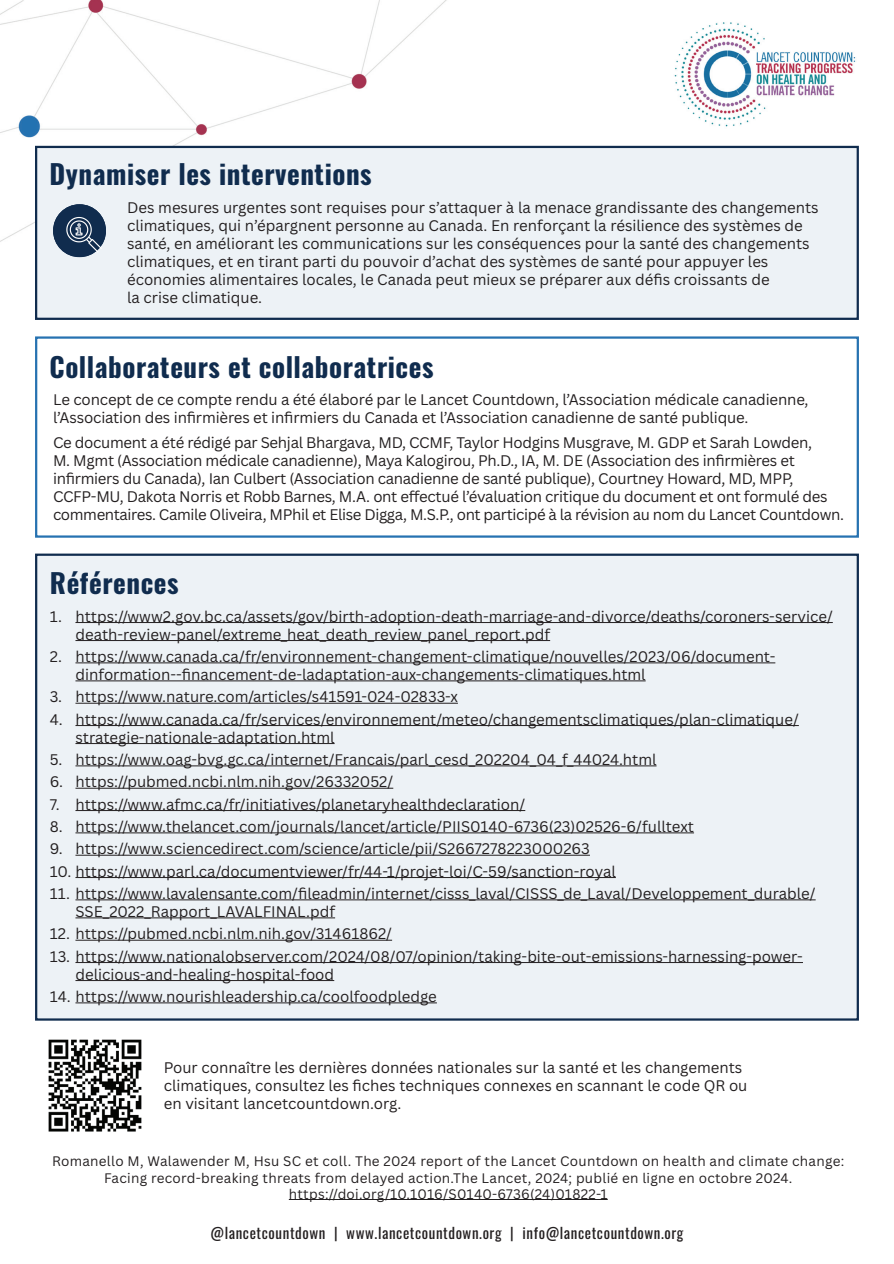
<style>
.page{position:relative;width:894px;height:1264px;background:#fff}
.page>*{position:absolute;margin:0;border:0;box-sizing:border-box;transform-origin:0 0}
.t1{font:700 27px "Oswald";letter-spacing:.02em;color:#102c4e}
.t2{font:15px/18px "Canva Sans";color:#231f20}
.t3{font:15px/18px "Canva Sans";letter-spacing:-.02em;color:#231f20}
.t4{font:15px "Oswald";letter-spacing:.04em;color:#231f20}
.t5{font:13.5px/16.2px "Canva Sans";letter-spacing:.02em;color:#231f20;text-align:center}
</style>
<div class="page">
<img style="left:0;top:0;width:595px;height:242px">
<div style="left:35px;top:146px;width:823px;height:174px;background:#edf2f6;border:2px solid #102c4e"></div>
<div style="left:53px;top:204px;width:53px;height:53px;background:#102c4e;border-radius:26px"></div>
<svg style="left:66px;top:217px;width:36px;height:36px"></svg>
<div style="left:35px;top:336px;width:823px;height:201px;border:2px solid #2672b1"></div>
<hr style="left:289px;top:1199px;width:318px;height:1px;background:#231f20">
<img style="left:674px;top:22px;width:182px;height:105px">
<div style="left:35px;top:553px;width:823px;height:467px;background:#edf2f6;border:2px solid #102c4e"></div>
<img style="left:48px;top:1039px;width:94px;height:93px">
<hr style="left:75px;top:622px;width:757px;height:1px;background:#231f20">
<hr style="left:75px;top:640px;width:475px;height:1px;background:#231f20">
<hr style="left:75px;top:662px;width:700px;height:1px;background:#231f20">
<hr style="left:75px;top:680px;width:570px;height:1px;background:#231f20">
<hr style="left:75px;top:703px;width:383px;height:1px;background:#231f20">
<hr style="left:75px;top:725px;width:723px;height:1px;background:#231f20">
<hr style="left:75px;top:743px;width:259px;height:1px;background:#231f20">
<hr style="left:75px;top:765px;width:581px;height:1px;background:#231f20">
<hr style="left:75px;top:788px;width:318px;height:1px;background:#231f20">
<hr style="left:75px;top:810px;width:450px;height:1px;background:#231f20">
<hr style="left:75px;top:832px;width:618px;height:1px;background:#231f20">
<hr style="left:75px;top:855px;width:514px;height:1px;background:#231f20">
<hr style="left:75px;top:877px;width:540px;height:1px;background:#231f20">
<hr style="left:75px;top:899px;width:740px;height:1px;background:#231f20">
<hr style="left:75px;top:917px;width:260px;height:1px;background:#231f20">
<hr style="left:75px;top:940px;width:317px;height:1px;background:#231f20">
<hr style="left:75px;top:962px;width:727px;height:1px;background:#231f20">
<hr style="left:75px;top:980px;width:259px;height:1px;background:#231f20">
<hr style="left:75px;top:1002px;width:362px;height:1px;background:#231f20">
<h2 class="t1" style="left:50px;top:160px;width:323px">Dynamiser les interventions</h2>
<p class="t2" style="left:127px;top:198px;width:692px">Des mesures urgentes sont requises pour s’attaquer à la menace grandissante des changements climatiques, qui n’épargnent personne au Canada. En renforçant la résilience des systèmes de santé, en améliorant les communications sur les conséquences pour la santé des changements climatiques, et en tirant parti du pouvoir d’achat des systèmes de santé pour appuyer les économies alimentaires locales, le Canada peut mieux se préparer aux défis croissants de<br>la crise climatique.</p>
<h2 class="t1" style="left:50px;top:353px;width:385px">Collaborateurs et collaboratrices</h2>
<p class="t2" style="left:53px;top:390px;width:756px">Le concept de ce compte rendu a été élaboré par le Lancet Countdown, l’Association médicale canadienne, l’Association des infirmières et infirmiers du Canada et l’Association canadienne de santé publique.</p>
<p class="t3" style="left:53px;top:433px;width:792px">Ce document a été rédigé par Sehjal Bhargava, MD, CCMF, Taylor Hodgins Musgrave, M. GDP et Sarah Lowden,<br>M. Mgmt (Association médicale canadienne), Maya Kalogirou, Ph.D., IA, M. DE (Association des infirmières et infirmiers du Canada), Ian Culbert (Association canadienne de santé publique), Courtney Howard, MD, MPP, CCFP-MU, Dakota Norris et Robb Barnes, M.A. ont effectué l’évaluation critique du document et ont formulé des commentaires. Camile Oliveira, MPhil et Elise Digga, M.S.P., ont participé à la révision au nom du Lancet Countdown.</p>
<h2 class="t1" style="left:50px;top:569px;width:130px">Références</h2>
<p class="t2" style="left:75px;top:607px;width:758px;text-indent:-26px">1. https://www2.gov.bc.ca/assets/gov/birth-adoption-death-marriage-and-divorce/deaths/coroners-service/ death-review-panel/extreme_heat_death_review_panel_report.pdf</p>
<p class="t2" style="left:75px;top:647px;width:701px;text-indent:-26px">2. https://www.canada.ca/fr/environnement-changement-climatique/nouvelles/2023/06/document&shy;dinformation--financement-de-ladaptation-aux-changements-climatiques.html</p>
<p class="t2" style="left:50px;top:688px;width:409px">3. https://www.nature.com/articles/s41591-024-02833-x</p>
<p class="t2" style="left:75px;top:710px;width:724px;text-indent:-26px">4. https://www.canada.ca/fr/services/environnement/meteo/changementsclimatiques/plan-climatique/ strategie-nationale-adaptation.html</p>
<p class="t2" style="left:50px;top:750px;width:608px">5. https://www.oag-bvg.gc.ca/internet/Francais/parl_cesd_202204_04_f_44024.html</p>
<p class="t2" style="left:50px;top:773px;width:345px">6. https://pubmed.ncbi.nlm.nih.gov/26332052/</p>
<p class="t2" style="left:50px;top:795px;width:476px">7. https://www.afmc.ca/fr/initiatives/planetaryhealthdeclaration/</p>
<p class="t2" style="left:50px;top:817px;width:645px">8. https://www.thelancet.com/journals/lancet/article/PIIS0140-6736(23)02526-6/fulltext</p>
<p class="t2" style="left:50px;top:840px;width:541px">9. https://www.sciencedirect.com/science/article/pii/S2667278223000263</p>
<p class="t2" style="left:50px;top:862px;width:567px">10. https://www.parl.ca/documentviewer/fr/44-1/projet-loi/C-59/sanction-royal</p>
<p class="t2" style="left:75px;top:884px;width:741px;text-indent:-26px">11. https://www.lavalensante.com/fileadmin/internet/cisss_laval/CISSS_de_Laval/Developpement_durable/<br>SSE_2022_Rapport_LAVALFINAL.pdf</p>
<p class="t2" style="left:50px;top:925px;width:343px">12. https://pubmed.ncbi.nlm.nih.gov/31461862/</p>
<p class="t2" style="left:75px;top:947px;width:728px;text-indent:-26px">13. https://www.nationalobserver.com/2024/08/07/opinion/taking-bite-out-emissions-harnessing-power&shy;delicious-and-healing-hospital-food</p>
<p class="t2" style="left:50px;top:987px;width:388px">14. https://www.nourishleadership.ca/coolfoodpledge</p>
<p class="t2" style="left:164px;top:1058px;width:585px">Pour connaître les dernières données nationales sur la santé et les changements climatiques, consultez les fiches techniques connexes en scannant le code QR ou en visitant lancetcountdown.org.</p>
<p class="t5" style="left:52px;top:1153px;width:793px">Romanello M, Walawender M, Hsu SC et coll. The 2024 report of the Lancet Countdown on health and climate change:<br>Facing record-breaking threats from delayed action.The Lancet, 2024; publié en ligne en octobre 2024. https://doi.org/10.1016/S0140-6736(24)01822-1</p>
<p class="t4" style="left:210px;top:1219px;width:128px">@lancetcountdown |</p>
<p class="t4" style="left:346px;top:1219px;width:169px">www.lancetcountdown.org |</p>
<p class="t4" style="left:522px;top:1219px;width:162px">info@lancetcountdown.org</p>
</div>
